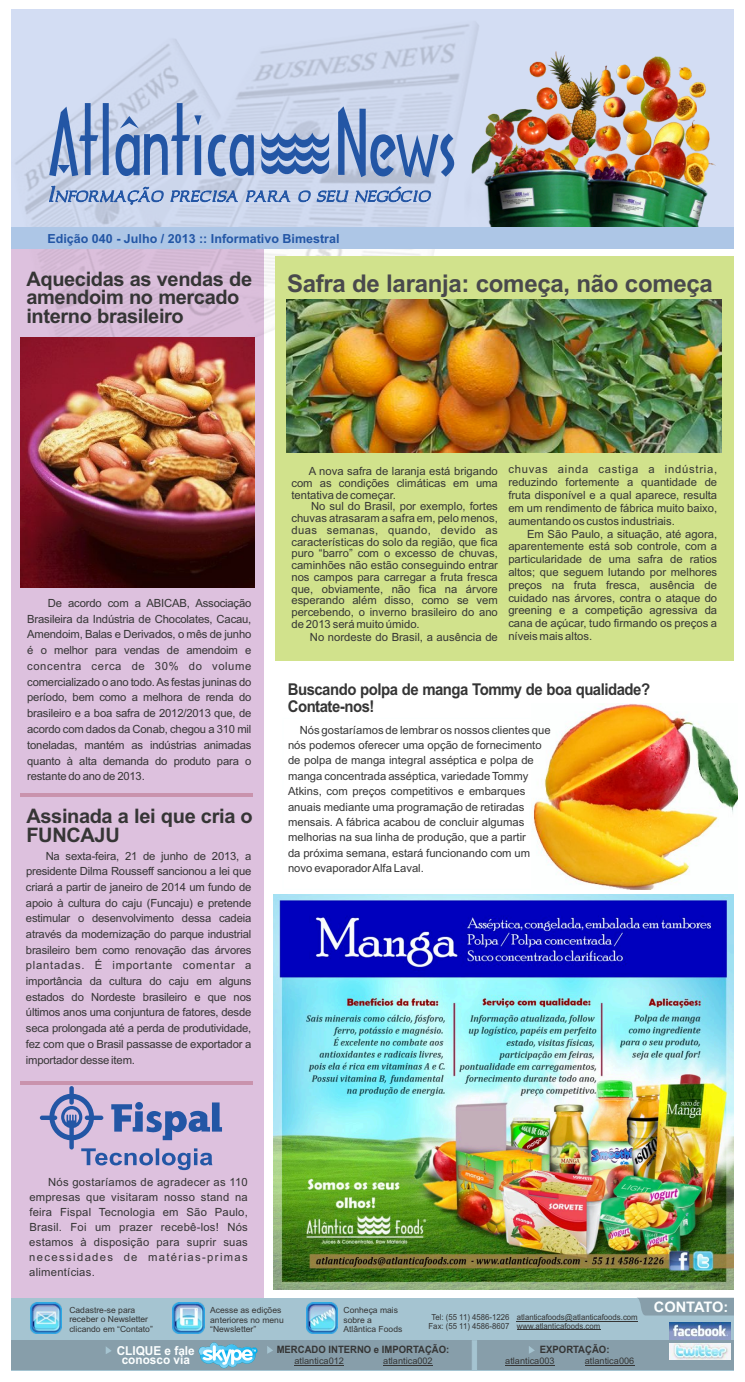
<style>
.page{position:relative;width:745px;height:1382px;background:#fff}
.page>*{position:absolute;margin:0;border:0;box-sizing:border-box;transform-origin:0 0}
.t1{font:700 24.5px "Arial";letter-spacing:-.015em;color:#49494c}
.t2{font:700 20px/18.5px "Arial";letter-spacing:-.02em;color:#353535}
.t3{font:700 16.25px/16.9px "Arial";letter-spacing:-.03em;color:#353535;scale:.92 1}
.t4{font:700 14.5px "Arial";letter-spacing:-.01em;color:#fcffff}
.t5{font:700 12.5px "Arial";color:#2356a5}
.t6{font:700 12.38px/9px "Arial";color:#fcffff;text-align:center;scale:.96 1}
.t7{font:11.25px/15.8px "Arial";color:#353535;text-align:justify}
.t8{font:700 10.12px "Arial";color:#353535;scale:.94 1}
.t9{font:9.12px "Arial";color:#353535}
.t10{font:8.5px/9.5px "Arial";color:#353535}
.t11{font:8.25px/8.2px "Arial";color:#353535;text-align:center;scale:.94 1}
</style>
<div class="page">
<img style="left:273px;top:894px;width:460px;height:396px">
<img style="left:533px;top:703px;width:203px;height:186px">
<div style="left:11px;top:142px;width:252px;height:1180px;background:#ddc1de"></div>
<div style="left:11px;top:10px;width:722px;height:231px;background:#d3ddf3"></div>
<img style="left:479px;top:52px;width:236px;height:175px">
<img style="left:15px;top:23px;width:464px;height:392px">
<div style="left:275px;top:256px;width:458px;height:405px;background:#d1e28c"></div>
<div style="left:11px;top:227px;width:722px;height:22px;background:#adc6e6"></div>
<svg style="left:49px;top:103px;width:405px;height:76px"></svg>
<svg style="left:49px;top:186px;width:381px;height:19px"></svg>
<div style="left:11px;top:1298px;width:722px;height:72px;background:#a5c4d1"></div>
<div style="left:11px;top:1341px;width:722px;height:29px;background:#879eaa"></div>
<img style="left:31px;top:1303px;width:31px;height:31px">
<img style="left:306px;top:1303px;width:31px;height:31px">
<img style="left:173px;top:1303px;width:31px;height:31px">
<hr style="left:383px;top:1365px;width:49px;height:1px;background:#353535">
<hr style="left:294px;top:1365px;width:50px;height:1px;background:#353535">
<hr style="left:505px;top:1365px;width:49px;height:1px;background:#353535">
<hr style="left:584px;top:1365px;width:50px;height:1px;background:#353535">
<svg style="left:106px;top:1347px;width:5px;height:7px"></svg>
<hr style="left:516px;top:1321px;width:121px;height:1px;background:#353535">
<hr style="left:516px;top:1329px;width:84px;height:1px;background:#353535">
<svg style="left:267px;top:1346px;width:6px;height:8px"></svg>
<svg style="left:529px;top:1346px;width:5px;height:8px"></svg>
<svg style="left:471px;top:1340px;width:5px;height:30px"></svg>
<svg style="left:198px;top:1342px;width:59px;height:26px"></svg>
<img style="left:669px;top:1343px;width:61px;height:16px">
<img style="left:669px;top:1323px;width:61px;height:16px">
<div style="left:638px;top:1298px;width:95px;height:17px;background:#879eaa"></div>
<hr style="left:21px;top:793px;width:232px;height:3px;background:#c993ad">
<hr style="left:21px;top:1081px;width:232px;height:3px;background:#c993ad">
<img style="left:286px;top:300px;width:434px;height:152px">
<img style="left:21px;top:337px;width:233px;height:251px">
<svg style="left:40px;top:1086px;width:182px;height:84px"></svg>
<p class="t5" style="left:47px;top:233px;width:293px">Edição 040 - Julho / 2013 :: Informativo Bimestral</p>
<h2 class="t2" style="left:26px;top:271px;width:227px">Aquecidas as vendas de amendoim no mercado interno brasileiro</h2>
<h1 class="t1" style="left:287px;top:274px;width:427px">Safra de laranja: começa, não começa</h1>
<p class="t7" style="left:27px;top:596px;width:225px;text-indent:21px">De acordo com a ABICAB, Associação Brasileira da Indústria de Chocolates, Cacau, Amendoim, Balas e Derivados, o mês de junho é o melhor para vendas de amendoim e concentra cerca de 30% do volume comercializado o ano todo. As festas juninas do período, bem como a melhora de renda do brasileiro e a boa safra de 2012/2013 que, de acordo com dados da Conab, chegou a 310 mil toneladas, mantém as indústrias animadas quanto à alta demanda do produto para o restante do ano de 2013.</p>
<h2 class="t2" style="left:26px;top:809px;width:228px">Assinada a lei que cria o<br>FUNCAJU</h2>
<p class="t7" style="left:26px;top:849px;width:227px;text-indent:20px">Na sexta-feira, 21 de junho de 2013, a presidente Dilma Rousseff sancionou a lei que criará a partir de janeiro de 2014 um fundo de apoio à cultura do caju (Funcaju) e pretende estimular o desenvolvimento dessa cadeia através da modernização do parque industrial brasileiro bem como renovação das árvores plantadas. É importante comentar a importância da cultura do caju em alguns estados do Nordeste brasileiro e que nos últimos anos uma conjuntura de fatores, desde seca prolongada até a perda de produtividade, fez com que o Brasil passasse de exportador a importador desse item.</p>
<p class="t7" style="left:291px;top:466px;width:208px;line-height:11.8px;text-indent:17px">A nova safra de laranja está brigando com as condições climáticas em uma tentativa de começar.</p>
<p class="t7" style="left:291px;top:502px;width:208px;line-height:11.8px;text-indent:20px">No sul do Brasil, por exemplo, fortes chuvas atrasaram a safra em, pelo menos, duas semanas, quando, devido as características do solo da região, que fica puro “barro” com o excesso de chuvas, caminhões não estão conseguindo entrar nos campos para carregar a fruta fresca que, obviamente, não fica na árvore esperando além disso, como se vem percebendo, o inverno brasileiro do ano de 2013 será muito úmido.</p>
<p class="t7" style="left:310px;top:630px;width:189px">No nordeste do Brasil, a ausência de</p>
<p class="t7" style="left:508px;top:464px;width:210px;line-height:13px">chuvas ainda castiga a indústria, reduzindo fortemente a quantidade de fruta disponível e a qual aparece, resulta em um rendimento de fábrica muito baixo, aumentando os custos industriais.</p>
<p class="t7" style="left:508px;top:528px;width:210px;line-height:12.8px;text-indent:19px">Em São Paulo, a situação, até agora, aparentemente está sob controle, com a particularidade de uma safra de ratios altos; que seguem lutando por melhores preços na fruta fresca, ausência de cuidado nas árvores, contra o ataque do greening e a competição agressiva da cana de açúcar, tudo firmando os preços a níveis mais altos.</p>
<h3 class="t3" style="left:287px;top:683px;width:395px">Buscando polpa de manga Tommy de boa qualidade?<br>Contate-nos!</h3>
<p class="t7" style="left:288px;top:723px;width:264px;line-height:15.4px;text-align:left;text-indent:12px">Nós gostaríamos de lembrar os nossos clientes que nós podemos oferecer uma opção de fornecimento de polpa de manga integral asséptica e polpa de manga concentrada asséptica, variedade Tommy Atkins, com preços competitivos e embarques anuais mediante uma programação de retiradas mensais. A fábrica acabou de concluir algumas melhorias na sua linha de produção, que a partir<br>da próxima semana, estará funcionando com um novo evaporador Alfa Laval.</p>
<p class="t7" style="left:29px;top:1175px;width:220px;line-height:15px;text-indent:19px">Nós gostaríamos de agradecer as 110 empresas que visitaram nosso stand na feira Fispal Tecnologia em São Paulo, Brasil. Foi um prazer recebê-los! Nós estamos à disposição para suprir suas necessidades de matérias-primas alimentícias.</p>
<p class="t10" style="left:69px;top:1306px;width:85px">Cadastre-se para receber o Newsletter clicando em “Contato”</p>
<p class="t10" style="left:343px;top:1306px;width:60px">Conheça mais sobre a<br>Atlântica Foods</p>
<p class="t10" style="left:210px;top:1306px;width:75px">Acesse as edições anteriores no menu “Newsletter”</p>
<p class="t8" style="left:276px;top:1346px;width:185px">MERCADO INTERNO e IMPORTAÇÃO:</p>
<p class="t9" style="left:294px;top:1358px;width:51px">atlantica012</p>
<p class="t9" style="left:383px;top:1358px;width:51px">atlantica002</p>
<p class="t11" style="left:516px;top:1314px;width:130px;text-align:left">atlanticafoods@atlanticafoods.com www.atlanticafoods.com</p>
<p class="t11" style="left:428px;top:1314px;width:87px">Tel: (55 11) 4586-1226<br>Fax: (55 11) 4586-8607</p>
<p class="t6" style="left:117px;top:1347px;width:83px">CLIQUE e fale conosco via</p>
<p class="t8" style="left:539px;top:1345px;width:75px">EXPORTAÇÃO:</p>
<p class="t9" style="left:505px;top:1358px;width:51px">atlantica003</p>
<p class="t9" style="left:584px;top:1358px;width:51px">atlantica006</p>
<p class="t4" style="left:653px;top:1301px;width:76px">CONTATO:</p>
</div>
